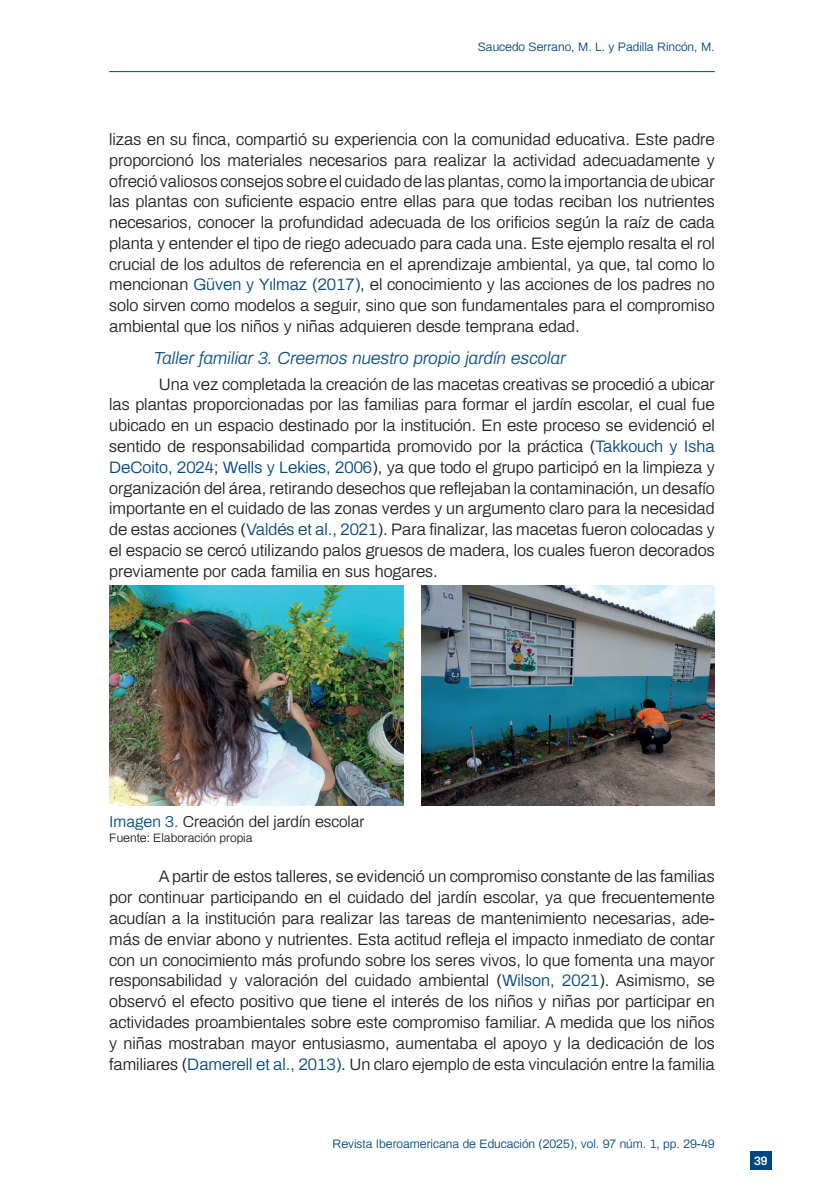
<style>
.page{position:relative;width:819px;height:1191px;background:#fff}
.page>*{position:absolute;margin:0;border:0;box-sizing:border-box;transform-origin:0 0}
.t1{font:italic 300 17.5px "Archivo";color:#0c518e}
.t2{font:300 16.62px/20.8px "Archivo";color:#231f20;text-align:justify}
.t3{font:300 15.75px "Archivo";color:#231f20}
.t4{font:300 12.25px "Archivo";color:#004684}
.t5{font:300 12.25px "Archivo";color:#231f20}
.t6{font:600 12.25px "Archivo";color:#fff}
.s1{color:#004684}
</style>
<div class="page">
<hr style="left:109px;top:71px;width:605px;height:1px;background:#004684">
<img style="left:109px;top:585px;width:294px;height:220px">
<img style="left:421px;top:585px;width:293px;height:220px">
<div style="left:750px;top:1151px;width:21px;height:19px;background:#004684"></div>
<p class="t4" style="left:477px;top:38px;width:238px">Saucedo Serrano, M. L. y Padilla Rincón, M.</p>
<p class="t2" style="left:109px;top:128px;width:607px">lizas en su finca, compartió su experiencia con la comunidad educativa. Este padre proporcionó los materiales necesarios para realizar la actividad adecuadamente y ofreció valiosos consejos sobre el cuidado de las plantas, como la importancia de ubicar las plantas con suficiente espacio entre ellas para que todas reciban los nutrientes necesarios, conocer la profundidad adecuada de los orificios según la raíz de cada planta y entender el tipo de riego adecuado para cada una. Este ejemplo resalta el rol crucial de los adultos de referencia en el aprendizaje ambiental, ya que, tal como lo mencionan <span class="s1">Güven y Yılmaz (2017)</span>, el conocimiento y las acciones de los padres no solo sirven como modelos a seguir, sino que son fundamentales para el compromiso ambiental que los niños y niñas adquieren desde temprana edad.</p>
<p class="t1" style="left:154px;top:345px;width:413px">Taller familiar 3. Creemos nuestro propio jardín escolar</p>
<p class="t2" style="left:109px;top:372px;width:607px;text-indent:50px">Una vez completada la creación de las macetas creativas se procedió a ubicar las plantas proporcionadas por las familias para formar el jardín escolar, el cual fue ubicado en un espacio destinado por la institución. En este proceso se evidenció el sentido de responsabilidad compartida promovido por la práctica (<span class="s1">Takkouch y Isha DeCoito, 2024</span>; <span class="s1">Wells y Lekies, 2006</span>), ya que todo el grupo participó en la limpieza y organización del área, retirando desechos que reflejaban la contaminación, un desafío importante en el cuidado de las zonas verdes y un argumento claro para la necesidad de estas acciones (<span class="s1">Valdés et al., 2021</span>). Para finalizar, las macetas fueron colocadas y el espacio se cercó utilizando palos gruesos de madera, los cuales fueron decorados previamente por cada familia en sus hogares.</p>
<p class="t3" style="left:109px;top:810px;width:257px"><span class="s1">Imagen 3.</span> Creación del jardín escolar</p>
<p class="t5" style="left:109px;top:828px;width:145px">Fuente: Elaboración propia</p>
<p class="t2" style="left:109px;top:865px;width:607px;text-indent:50px">A partir de estos talleres, se evidenció un compromiso constante de las familias por continuar participando en el cuidado del jardín escolar, ya que frecuentemente acudían a la institución para realizar las tareas de mantenimiento necesarias, ade&shy;más de enviar abono y nutrientes. Esta actitud refleja el impacto inmediato de contar con un conocimiento más profundo sobre los seres vivos, lo que fomenta una mayor responsabilidad y valoración del cuidado ambiental (<span class="s1">Wilson, 2021</span>). Asimismo, se observó el efecto positivo que tiene el interés de los niños y niñas por participar en actividades proambientales sobre este compromiso familiar. A medida que los niños y niñas mostraban mayor entusiasmo, aumentaba el apoyo y la dedicación de los familiares (<span class="s1">Damerell et al., 2013)</span>. Un claro ejemplo de esta vinculación entre la familia</p>
<p class="t4" style="left:332px;top:1135px;width:383px">Revista Iberoamericana de Educación (2025), vol. 97 núm. 1, pp. 29-49</p>
<p class="t6" style="left:754px;top:1152px;width:15px">39</p>
</div>
